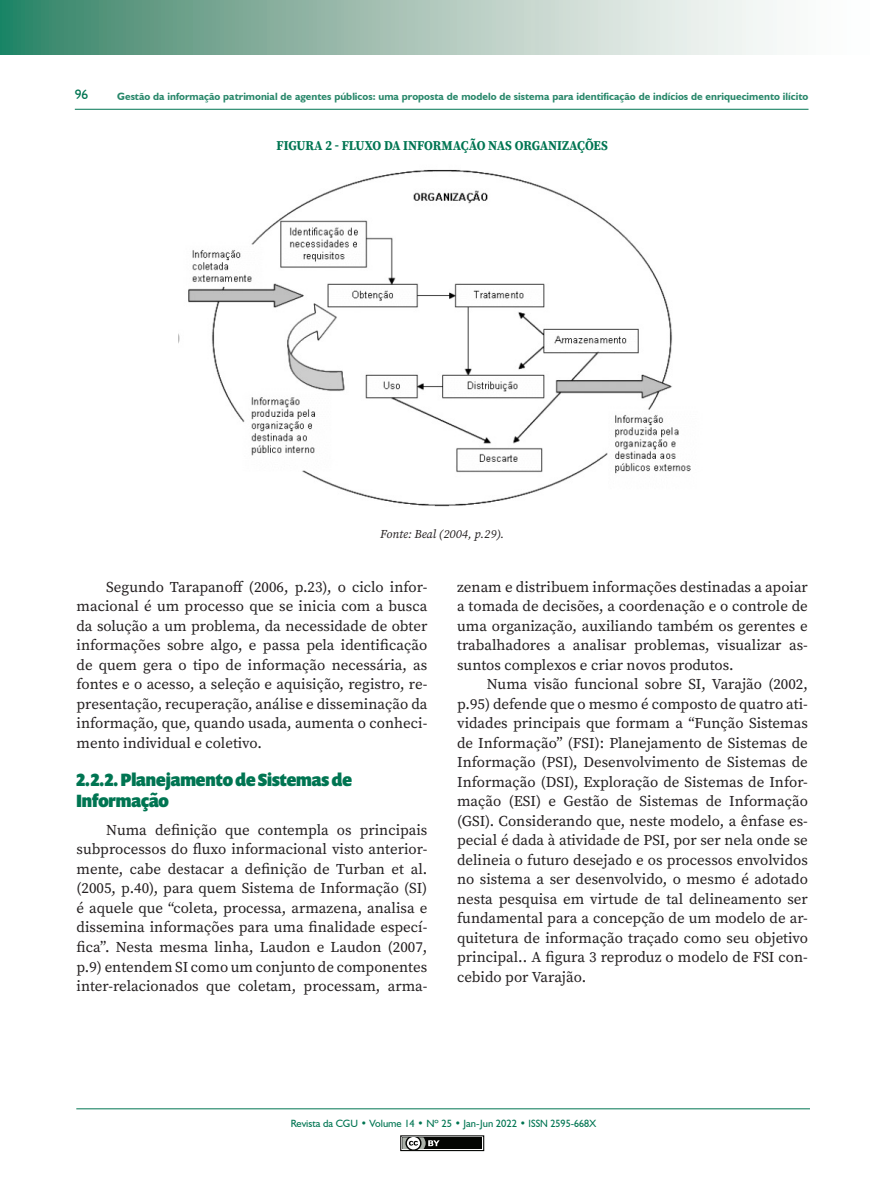
<style>
.page{position:relative;width:893px;height:1191px;background:#fff}
.page>*{position:absolute;margin:0;border:0;box-sizing:border-box;transform-origin:0 0}
.SUBTÍTULO_DUAS_COLUN{font:900 18px/21px "Prenton RP Cond";color:#007552}
.TEXTO_DUAS_COLUNAS{font:15px/19.5px "Source Serif Variable";color:#231f20;text-align:justify}
.TITULO_TABELA_E_GRAF{font:13.5px "Source Serif Variable";letter-spacing:-.01em;color:#007552;scale:.93 1}
.t1{font:13.5px "Humanist 521 BT";color:#007552}
.FONTE_DE_DADOS_TABEL{font:italic 12px "Source Serif Variable";color:#231f20}
.t2{font:700 10.5px "Humanist 521 BT";color:#28876a}
.t3{font:10.5px "Humanist 521 BT";color:#007552}
</style>
<div class="page">
<svg style="left:0;top:0;width:777px;height:54px;background:#9ec0b2"></svg>
<hr style="left:75px;top:109px;width:733px;height:1px;background:#007552">
<hr style="left:76px;top:1108px;width:734px;height:1px;background:#007552">
<div style="left:400px;top:1135px;width:84px;height:16px;border:1px solid #040503"></div>
<div style="left:402px;top:1137px;width:80px;height:12px;background:#040503"></div>
<svg style="left:400px;top:1135px;width:40px;height:16px"></svg>
<img style="left:179px;top:169px;width:512px;height:338px">
<p class="t1" style="left:75px;top:86px;width:15px">96</p>
<p class="t2" style="left:117px;top:90px;width:693px">Gestão da informação patrimonial de agentes públicos: uma proposta de modelo de sistema para identificação de indícios de enriquecimento ilícito</p>
<p class="TITULO_TABELA_E_GRAF" style="left:277px;top:136px;width:358px">FIGURA 2 - FLUXO DA INFORMAÇÃO NAS ORGANIZAÇÕES</p>
<p class="FONTE_DE_DADOS_TABEL" style="left:380px;top:526px;width:125px">Fonte: Beal (2004, p.29).</p>
<p class="TEXTO_DUAS_COLUNAS" style="left:77px;top:577px;width:352px;text-indent:30px">Segundo Tarapanoff (2006, p.23), o ciclo infor&shy;macional é um processo que se inicia com a busca da solução a um problema, da necessidade de obter informações sobre algo, e passa pela identificação de quem gera o tipo de informação necessária, as fontes e o acesso, a seleção e aquisição, registro, re&shy;presentação, recuperação, análise e disseminação da informação, que, quando usada, aumenta o conheci&shy;mento individual e coletivo.</p>
<p class="SUBTÍTULO_DUAS_COLUN" style="left:77px;top:769px;width:277px">2.2.2. Planejamento de Sistemas de<br>Informação</p>
<p class="TEXTO_DUAS_COLUNAS" style="left:77px;top:820px;width:352px;text-indent:30px">Numa definição que contempla os principais subprocessos do fluxo informacional visto anterior&shy;mente, cabe destacar a definição de Turban et al. (2005, p.40), para quem Sistema de Informação (SI) é aquele que “coleta, processa, armazena, analisa e dissemina informações para uma finalidade especí&shy;fica”. Nesta mesma linha, Laudon e Laudon (2007, p.9) entendem SI como um conjunto de componentes inter-relacionados que coletam, processam, arma-</p>
<p class="TEXTO_DUAS_COLUNAS" style="left:457px;top:577px;width:352px">zenam e distribuem informações destinadas a apoiar a tomada de decisões, a coordenação e o controle de uma organização, auxiliando também os gerentes e trabalhadores a analisar problemas, visualizar as&shy;suntos complexos e criar novos produtos.</p>
<p class="TEXTO_DUAS_COLUNAS" style="left:457px;top:674px;width:352px;text-indent:30px">Numa visão funcional sobre SI, Varajão (2002, p.95) defende que o mesmo é composto de quatro ati&shy;vidades principais que formam a “Função Sistemas de Informação” (FSI): Planejamento de Sistemas de Informação (PSI), Desenvolvimento de Sistemas de Informação (DSI), Exploração de Sistemas de Infor&shy;mação (ESI) e Gestão de Sistemas de Informação (GSI). Considerando que, neste modelo, a ênfase es&shy;pecial é dada à atividade de PSI, por ser nela onde se delineia o futuro desejado e os processos envolvidos no sistema a ser desenvolvido, o mesmo é adotado nesta pesquisa em virtude de tal delineamento ser fundamental para a concepção de um modelo de ar&shy;quitetura de informação traçado como seu objetivo principal.. A figura 3 reproduz o modelo de FSI con&shy;cebido por Varajão.</p>
<p class="t3" style="left:291px;top:1116px;width:307px">Revista da CGU • Volume 14 • Nº 25 • Jan-Jun 2022 • ISSN 2595-668X</p>
</div>
